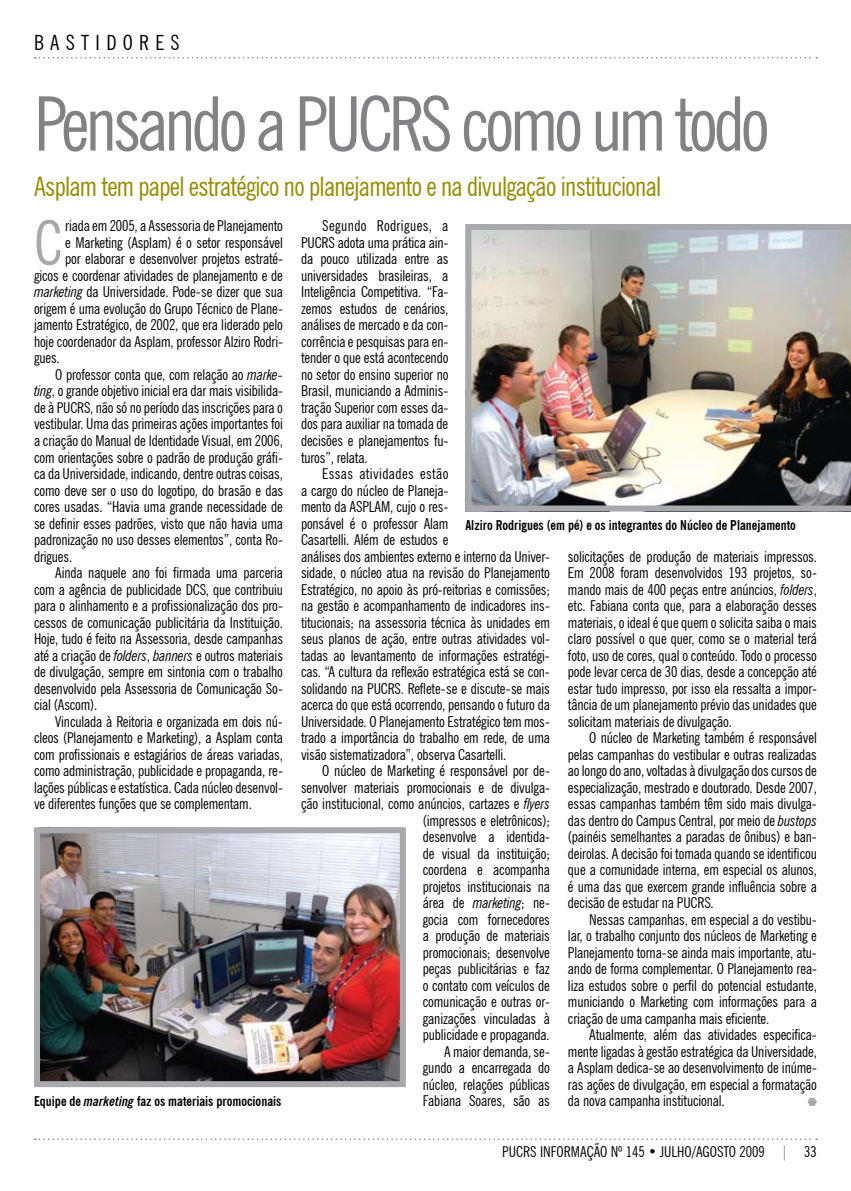
<style>
.page{position:relative;width:851px;height:1191px;background:#fff}
.page>*{position:absolute;margin:0;border:0;box-sizing:border-box;transform-origin:0 0}
.t1{font:condensed 75px "News Gothic BT";letter-spacing:-.05em;color:#808285}
.t2{font:condensed 60.6px "News Gothic BT";color:#a7a9ac}
.t3{font:condensed 27px "News Gothic BT";letter-spacing:-.025em;color:#968d00}
.t4{font:condensed 21px "News Gothic BT";color:#000}
.t5{font:condensed 15px/16.5px "News Gothic BT";letter-spacing:-.01em;color:#000;text-align:justify}
.t6{font:700 condensed 13.5px "News Gothic BT";color:#000}
.s1{font-style:italic}
.s2{color:#808285}
</style>
<div class="page">
<svg style="left:35px;top:57px;width:782px;height:1px"></svg>
<svg style="left:35px;top:1138px;width:782px;height:2px"></svg>
<img style="left:465px;top:224px;width:385px;height:287px">
<img style="left:41px;top:834px;width:358px;height:246px">
<div style="left:34px;top:827px;width:372px;height:260px;border:6px solid #a7a9ac"></div>
<svg style="left:807px;top:1097px;width:9px;height:9px"></svg>
<h3 class="t4" style="left:34px;top:30px;width:14px">bas</h3>
<h3 class="t4" style="left:81px;top:30px;width:29px">t idores</h3>
<h1 class="t1" style="left:34px;top:78px;width:736px">Pensando a PUCRS como um todo</h1>
<h3 class="t3" style="left:34px;top:170px;width:628px">Asplam tem papel estratégico no planejamento e na divulgação institucional</h3>
<p class="t5" style="left:301px;top:218px;width:149px;text-indent:21px">Segundo Rodrigues, a PUCRS adota uma prática ain&shy;da pouco utilizada entre as universidades brasileiras, a Inteligência Competitiva. “Fa&shy;zemos estudos de cenários, análises de mercado e da con&shy;corrência e pesquisas para en&shy;tender o que está acontecendo no setor do ensino superior no Brasil, municiando a Adminis&shy;tração Superior com esses da&shy;dos para auxiliar na tomada de decisões e planejamentos fu&shy;turos”, relata.</p>
<p class="t5" style="left:301px;top:465px;width:250px;text-align:left;text-indent:21px">Essas atividades estão<br>a cargo do núcleo de Planeja-<br>mento da ASPLAM, cujo o res-<br>ponsável é o professor Alam<br>Casartelli. Além de estudos e<br>análises dos ambientes externo e interno da Univer&shy;sidade, o núcleo atua na revisão do Planejamento Estratégico, no apoio às pró-reitorias e comissões; na gestão e acompanhamento de indicadores ins&shy;titucionais; na assessoria técnica às unidades em seus planos de ação, entre outras atividades vol&shy;tadas ao levantamento de informações estratégi&shy;cas. “A cultura da reflexão estratégica está se con&shy;solidando na PUCRS. Reflete-se e discute-se mais acerca do que está ocorrendo, pensando o futuro da Universidade. O Planejamento Estratégico tem mos&shy;trado a importância do trabalho em rede, de uma visão sistematizadora”, observa Casartelli.</p>
<p class="t5" style="left:301px;top:762px;width:250px;text-align:right">O núcleo de Marketing é responsável por de&shy;senvolver materiais promocionais e de divulga&shy;ção institucional, como anúncios, cartazes e <span class="s1">flyers </span>(impressos e eletrônicos);<br>desenvolve a identida-<br>de visual da instituição;<br>coordena e acompanha<br>projetos institucionais na<br>área de <span class="s1">marketing</span>; ne-<br>gocia com fornecedores<br>a produção de materiais<br>promocionais; desenvolve<br>peças publicitárias e faz<br>o contato com veículos de<br>comunicação e outras or-<br>ganizações vinculadas à<br>publicidade e propaganda.<br>A maior demanda, se-<br>gundo a encarregada do<br>núcleo, relações públicas<br>Fabiana Soares, são as</p>
<h2 class="t2" style="left:34px;top:206px;width:30px">C</h2>
<p class="t5" style="left:65px;top:218px;width:219px">riada em 2005, a Assessoria de Planejamento</p>
<p class="t5" style="left:65px;top:234px;width:219px">e Marketing (Asplam) é o setor responsável</p>
<p class="t5" style="left:65px;top:251px;width:219px">por elaborar e desenvolver projetos estraté-</p>
<p class="t5" style="left:34px;top:267px;width:250px">gicos e coordenar atividades de planejamento e de</p>
<p class="t5" style="left:34px;top:284px;width:250px"><span class="s1">marketing</span> da Universidade. Pode-se dizer que sua</p>
<p class="t5" style="left:34px;top:300px;width:250px">origem é uma evolução do Grupo Técnico de Plane-</p>
<p class="t5" style="left:34px;top:317px;width:250px">jamento Estratégico, de 2002, que era liderado pelo</p>
<p class="t5" style="left:34px;top:333px;width:250px">hoje coordenador da Asplam, professor Alziro Rodri-</p>
<p class="t5" style="left:34px;top:350px;width:27px">gues.</p>
<p class="t5" style="left:55px;top:366px;width:229px">O professor conta que, com relação ao <span class="s1">marke-</span></p>
<p class="t5" style="left:34px;top:383px;width:250px"><span class="s1">ting</span>, o grande objetivo inicial era dar mais visibilida-</p>
<p class="t5" style="left:34px;top:399px;width:250px">de à PUCRS, não só no período das inscrições para o</p>
<p class="t5" style="left:34px;top:416px;width:250px">vestibular. Uma das primeiras ações importantes foi</p>
<p class="t5" style="left:34px;top:432px;width:250px">a criação do Manual de Identidade Visual, em 2006,</p>
<p class="t5" style="left:34px;top:449px;width:250px">com orientações sobre o padrão de produção gráfi-</p>
<p class="t5" style="left:34px;top:465px;width:250px">ca da Universidade, indicando, dentre outras coisas,</p>
<p class="t5" style="left:34px;top:482px;width:250px">como deve ser o uso do logotipo, do brasão e das</p>
<p class="t5" style="left:34px;top:498px;width:250px">cores usadas. “Havia uma grande necessidade de</p>
<p class="t5" style="left:34px;top:515px;width:250px">se definir esses padrões, visto que não havia uma</p>
<p class="t5" style="left:34px;top:531px;width:250px">padronização no uso desses elementos”, conta Ro-</p>
<p class="t5" style="left:34px;top:548px;width:40px">drigues.</p>
<p class="t5" style="left:55px;top:564px;width:229px">Ainda naquele ano foi firmada uma parceria</p>
<p class="t5" style="left:34px;top:581px;width:250px">com a agência de publicidade DCS, que contribuiu</p>
<p class="t5" style="left:34px;top:597px;width:250px">para o alinhamento e a profissionalização dos pro-</p>
<p class="t5" style="left:34px;top:614px;width:250px">cessos de comunicação publicitária da Instituição.</p>
<p class="t5" style="left:34px;top:630px;width:250px">Hoje, tudo é feito na Assessoria, desde campanhas</p>
<p class="t5" style="left:34px;top:647px;width:250px">até a criação de <span class="s1">folders</span>, <span class="s1">banners</span> e outros materiais</p>
<p class="t5" style="left:34px;top:663px;width:250px">de divulgação, sempre em sintonia com o trabalho</p>
<p class="t5" style="left:34px;top:680px;width:250px">desenvolvido pela Assessoria de Comunicação So-</p>
<p class="t5" style="left:34px;top:696px;width:65px">cial (Ascom).</p>
<p class="t5" style="left:55px;top:713px;width:229px">Vinculada à Reitoria e organizada em dois nú-</p>
<p class="t5" style="left:34px;top:729px;width:250px">cleos (Planejamento e Marketing), a Asplam conta</p>
<p class="t5" style="left:34px;top:746px;width:250px">com profissionais e estagiários de áreas variadas,</p>
<p class="t5" style="left:34px;top:762px;width:250px">como administração, publicidade e propaganda, re-</p>
<p class="t5" style="left:34px;top:779px;width:250px">lações públicas e estatística. Cada núcleo desenvol-</p>
<p class="t5" style="left:34px;top:795px;width:219px">ve diferentes funções que se complementam.</p>
<p class="t6" style="left:465px;top:517px;width:332px">Alziro Rodrigues (em pé) e os integrantes do Núcleo de Planejamento</p>
<p class="t5" style="left:568px;top:548px;width:250px">solicitações de produção de materiais impressos.<br>Em 2008 foram desenvolvidos 193 projetos, so&shy;mando mais de 400 peças entre anúncios, <span class="s1">folders</span>, etc. Fabiana conta que, para a elaboração desses materiais, o ideal é que quem o solicita saiba o mais claro possível o que quer, como se o material terá foto, uso de cores, qual o conteúdo. Todo o processo pode levar cerca de 30 dias, desde a concepção até estar tudo impresso, por isso ela ressalta a impor&shy;tância de um planejamento prévio das unidades que solicitam materiais de divulgação.</p>
<p class="t5" style="left:568px;top:729px;width:250px;text-indent:21px">O núcleo de Marketing também é responsável pelas campanhas do vestibular e outras realizadas ao longo do ano, voltadas à divulgação dos cursos de especialização, mestrado e doutorado. Desde 2007, essas campanhas também têm sido mais divulga&shy;das dentro do Campus Central, por meio de <span class="s1">bustops </span>(painéis semelhantes a paradas de ônibus) e ban&shy;deirolas. A decisão foi tomada quando se identificou que a comunidade interna, em especial os alunos, é uma das que exercem grande influência sobre a decisão de estudar na PUCRS.</p>
<p class="t5" style="left:568px;top:911px;width:250px;text-indent:21px">Nessas campanhas, em especial a do vestibu&shy;lar, o trabalho conjunto dos núcleos de Marketing e Planejamento torna-se ainda mais importante, atu&shy;ando de forma complementar. O Planejamento rea&shy;liza estudos sobre o perfil do potencial estudante, municiando o Marketing com informações para a criação de uma campanha mais eficiente.</p>
<p class="t5" style="left:568px;top:1026px;width:250px;text-indent:21px">Atualmente, além das atividades especifica&shy;mente ligadas à gestão estratégica da Universidade, a Asplam dedica-se ao desenvolvimento de inúme&shy;ras ações de divulgação, em especial a formatação</p>
<p class="t6" style="left:34px;top:1092px;width:249px">Equipe de <span class="s1">marketing</span> faz os materiais promocionais</p>
<p class="t5" style="left:568px;top:1092px;width:158px">da nova campanha institucional.</p>
<p class="t5" style="left:502px;top:1143px;width:202px">PUCRS INFORMAÇÃO Nº 145 • ju lho/agos</p>
<p class="t5" style="left:723px;top:1143px;width:95px">to 2009 <span class="s2">|</span> 33</p>
</div>
